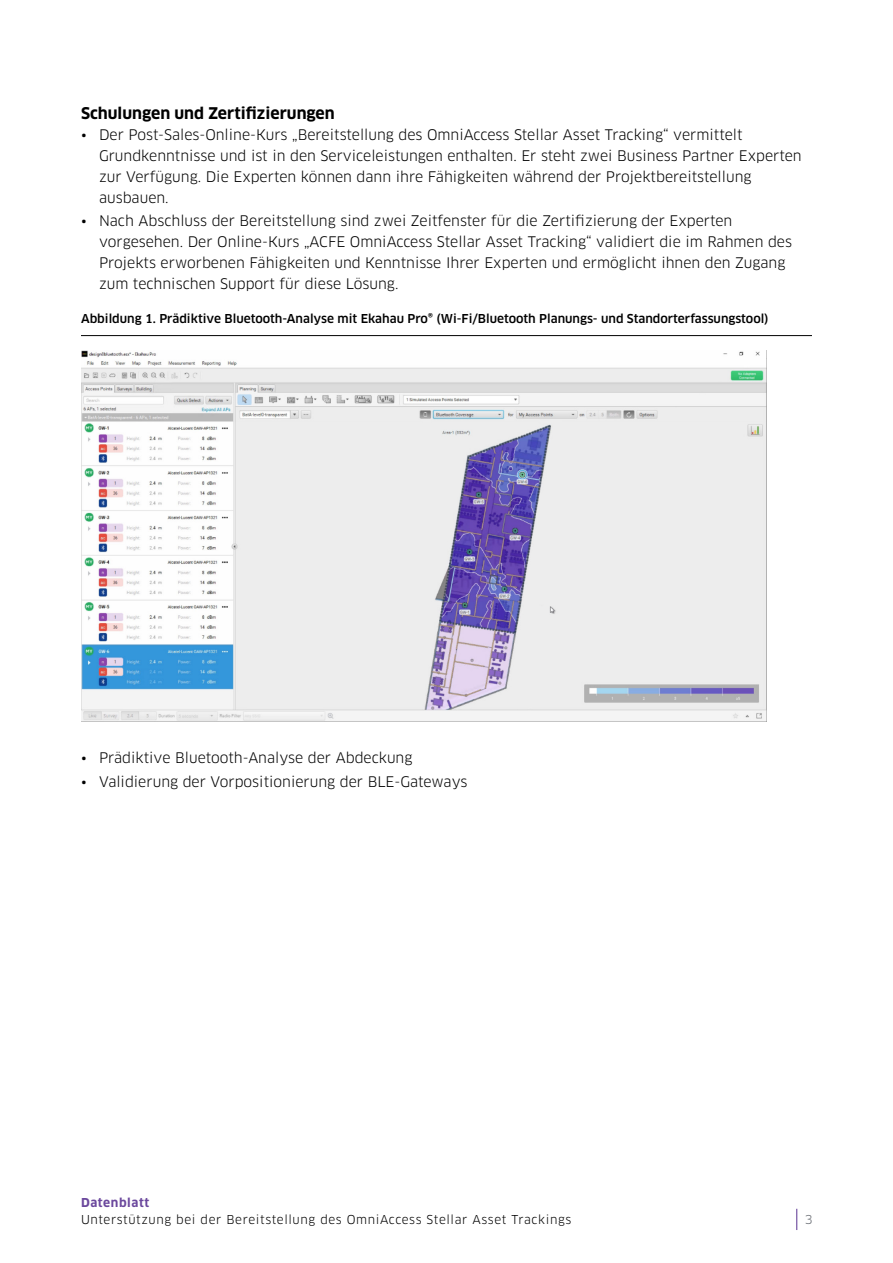
<style>
.page{position:relative;width:893px;height:1263px;background:#fff}
.page>*{position:absolute;margin:0;border:0;box-sizing:border-box;transform-origin:0 0}
.t1{font:700 15.75px "Clan OT";color:#000}
.t2{font:14.25px/21px "Clan OT";color:#000}
.t3{font:500 12px "Clan OT";color:#000}
.t4{font:12px "Clan OT";letter-spacing:.05em;color:#000}
.t5{font:700 12px "Clan OT";letter-spacing:.05em;color:#6b489d}
.t6{font:12px "Clan OT";color:#5f636a}
</style>
<div class="page">
<svg style="left:796px;top:1209px;width:1px;height:21px"></svg>
<hr style="left:81px;top:335px;width:731px;height:1px;background:#000">
<img style="left:81px;top:350px;width:686px;height:372px">
<p class="t1" style="left:81px;top:104px;width:255px">Schulungen und Zertifizierungen</p>
<p class="t2" style="left:99px;top:124px;width:704px;text-indent:-18px">• Der Post-Sales-Online-Kurs „Bereitstellung des OmniAccess Stellar Asset Tracking“ vermittelt Grundkenntnisse und ist in den Serviceleistungen enthalten. Er steht zwei Business Partner Experten zur Verfügung. Die Experten können dann ihre Fähigkeiten während der Projektbereitstellung ausbauen.</p>
<p class="t2" style="left:99px;top:210px;width:695px;text-indent:-18px">• Nach Abschluss der Bereitstellung sind zwei Zeitfenster für die Zertifizierung der Experten vorgesehen. Der Online-Kurs „ACFE OmniAccess Stellar Asset Tracking“ validiert die im Rahmen des Projekts erworbenen Fähigkeiten und Kenntnisse Ihrer Experten und ermöglicht ihnen den Zugang zum technischen Support für diese Lösung.</p>
<p class="t3" style="left:81px;top:311px;width:689px">Abbildung 1. Prädiktive Bluetooth-Analyse mit Ekahau Pro® (Wi-Fi/Bluetooth Planungs- und Standorterfassungstool)</p>
<p class="t2" style="left:81px;top:748px;width:333px">• Prädiktive Bluetooth-Analyse der Abdeckung</p>
<p class="t2" style="left:81px;top:771px;width:388px">• Validierung der Vorpositionierung der BLE-Gateways</p>
<p class="t5" style="left:81px;top:1196px;width:70px">Datenblatt</p>
<p class="t4" style="left:81px;top:1212px;width:492px">Unterstützung bei der Bereitstellung des OmniAccess Stellar Asset Trackings</p>
<p class="t6" style="left:805px;top:1212px;width:9px">3</p>
</div>
